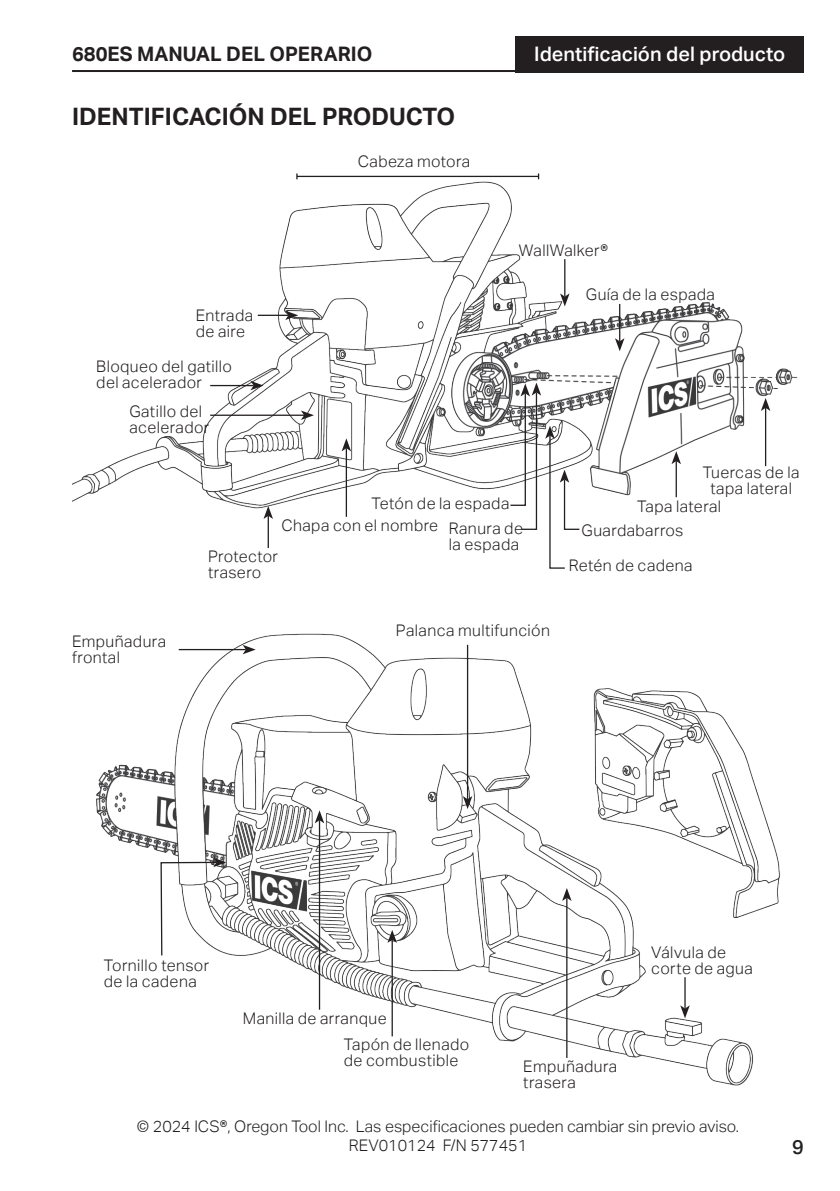
<style>
.page{position:relative;width:840px;height:1191px;background:#fff}
.page>*{position:absolute;margin:0;border:0;box-sizing:border-box;transform-origin:0 0}
.t1{font:700 24px "Aktiv Grotesk";color:#231f20}
.t2{font:500 20px "Aktiv Grotesk";color:#fff}
.t3{font:700 20px "Aktiv Grotesk";color:#231f20}
.t4{font:500 20px "Aktiv Grotesk";color:#231f20}
.Callouts{font:300 16px/16px "Aktiv Grotesk";letter-spacing:.025em;color:#231f20}
.Callouts-2{font:300 16px/19.2px "Aktiv Grotesk";color:#231f20;text-align:center}
</style>
<div class="page">
<div style="left:515px;top:36px;width:288px;height:36px;background:#231f20"></div>
<hr style="left:72px;top:70px;width:731px;height:2px;background:#231f20">
<img style="left:96px;top:633px;width:684px;height:453px">
<hr style="left:179px;top:649px;width:67px;height:1px;background:#231f20">
<svg style="left:242px;top:645px;width:13px;height:9px"></svg>
<svg style="left:160px;top:857px;width:66px;height:99px"></svg>
<hr style="left:566px;top:898px;width:1px;height:160px;background:#231f20">
<svg style="left:561px;top:888px;width:10px;height:13px"></svg>
<hr style="left:466px;top:645px;width:2px;height:154px;background:#231f20">
<svg style="left:462px;top:796px;width:10px;height:13px"></svg>
<hr style="left:684px;top:977px;width:1px;height:31px;background:#231f20">
<svg style="left:680px;top:1005px;width:9px;height:13px"></svg>
<hr style="left:391px;top:939px;width:1px;height:97px;background:#231f20">
<svg style="left:387px;top:930px;width:10px;height:13px"></svg>
<hr style="left:319px;top:820px;width:1px;height:189px;background:#231f20">
<svg style="left:314px;top:810px;width:10px;height:13px"></svg>
<img style="left:72px;top:179px;width:726px;height:330px">
<hr style="left:564px;top:259px;width:1px;height:37px;background:#231f20">
<svg style="left:559px;top:293px;width:10px;height:13px"></svg>
<hr style="left:618px;top:304px;width:2px;height:37px;background:#231f20">
<svg style="left:614px;top:338px;width:10px;height:13px"></svg>
<hr style="left:257px;top:315px;width:31px;height:1px;background:#231f20">
<svg style="left:285px;top:310px;width:13px;height:10px"></svg>
<hr style="left:210px;top:414px;width:94px;height:2px;background:#231f20">
<svg style="left:301px;top:410px;width:13px;height:10px"></svg>
<hr style="left:210px;top:385px;width:43px;height:1px;background:#231f20">
<svg style="left:250px;top:381px;width:13px;height:9px"></svg>
<hr style="left:297px;top:176px;width:241px;height:1px;background:#231f20">
<hr style="left:675px;top:461px;width:1px;height:36px;background:#231f20">
<svg style="left:671px;top:451px;width:9px;height:13px"></svg>
<hr style="left:345px;top:448px;width:2px;height:69px;background:#231f20">
<svg style="left:341px;top:438px;width:10px;height:13px"></svg>
<svg style="left:509px;top:382px;width:71px;height:187px"></svg>
<hr style="left:267px;top:516px;width:2px;height:32px;background:#231f20">
<svg style="left:263px;top:506px;width:10px;height:13px"></svg>
<hr style="left:764px;top:408px;width:1px;height:58px;background:#231f20">
<svg style="left:760px;top:398px;width:10px;height:13px"></svg>
<p class="t3" style="left:72px;top:43px;width:301px">680ES MANUAL DEL OPERARIO</p>
<p class="t1" style="left:72px;top:103px;width:384px">IDENTIFICACIÓN DEL PRODUCTO</p>
<p class="Callouts" style="left:357px;top:154px;width:114px">Cabeza motora</p>
<p class="t2" style="left:534px;top:43px;width:252px">Identificación del producto</p>
<p class="Callouts" style="left:196px;top:307px;width:59px">Entrada de aire</p>
<p class="Callouts" style="left:96px;top:359px;width:137px">Bloqueo del gatillo del acelerador</p>
<p class="Callouts" style="left:129px;top:403px;width:81px">Gatillo del acelerador</p>
<p class="Callouts" style="left:518px;top:242px;width:90px">WallWalker®</p>
<p class="Callouts" style="left:585px;top:287px;width:131px">Guía de la espada</p>
<p class="Callouts" style="left:371px;top:495px;width:139px">Tetón de la espada</p>
<p class="Callouts" style="left:702px;top:464px;width:98px;text-align:center">Tuercas de la tapa lateral</p>
<p class="Callouts" style="left:636px;top:498px;width:85px">Tapa lateral</p>
<p class="Callouts" style="left:72px;top:634px;width:95px">Empuñadura frontal</p>
<p class="Callouts" style="left:281px;top:518px;width:158px">Chapa con el nombre</p>
<p class="Callouts" style="left:208px;top:549px;width:71px">Protector trasero</p>
<p class="Callouts" style="left:448px;top:520px;width:75px">Ranura de la espada</p>
<p class="Callouts" style="left:396px;top:623px;width:155px">Palanca multifunción</p>
<p class="Callouts" style="left:581px;top:522px;width:103px">Guardabarros</p>
<p class="Callouts" style="left:568px;top:558px;width:125px">Retén de cadena</p>
<p class="Callouts" style="left:104px;top:957px;width:107px">Tornillo tensor de la cadena</p>
<p class="Callouts" style="left:243px;top:1010px;width:145px">Manilla de arranque</p>
<p class="Callouts" style="left:651px;top:944px;width:103px">Válvula de corte de agua</p>
<p class="Callouts" style="left:343px;top:1036px;width:127px">Tapón de llenado de combustible</p>
<p class="Callouts" style="left:523px;top:1058px;width:95px">Empuñadura trasera</p>
<p class="Callouts-2" style="left:137px;top:1116px;width:603px">© 2024 ICS®, Oregon Tool Inc. Las especificaciones pueden cambiar sin previo aviso.<br>REV010124 F/N 577451</p>
<p class="t4" style="left:791px;top:1135px;width:13px">9</p>
</div>
